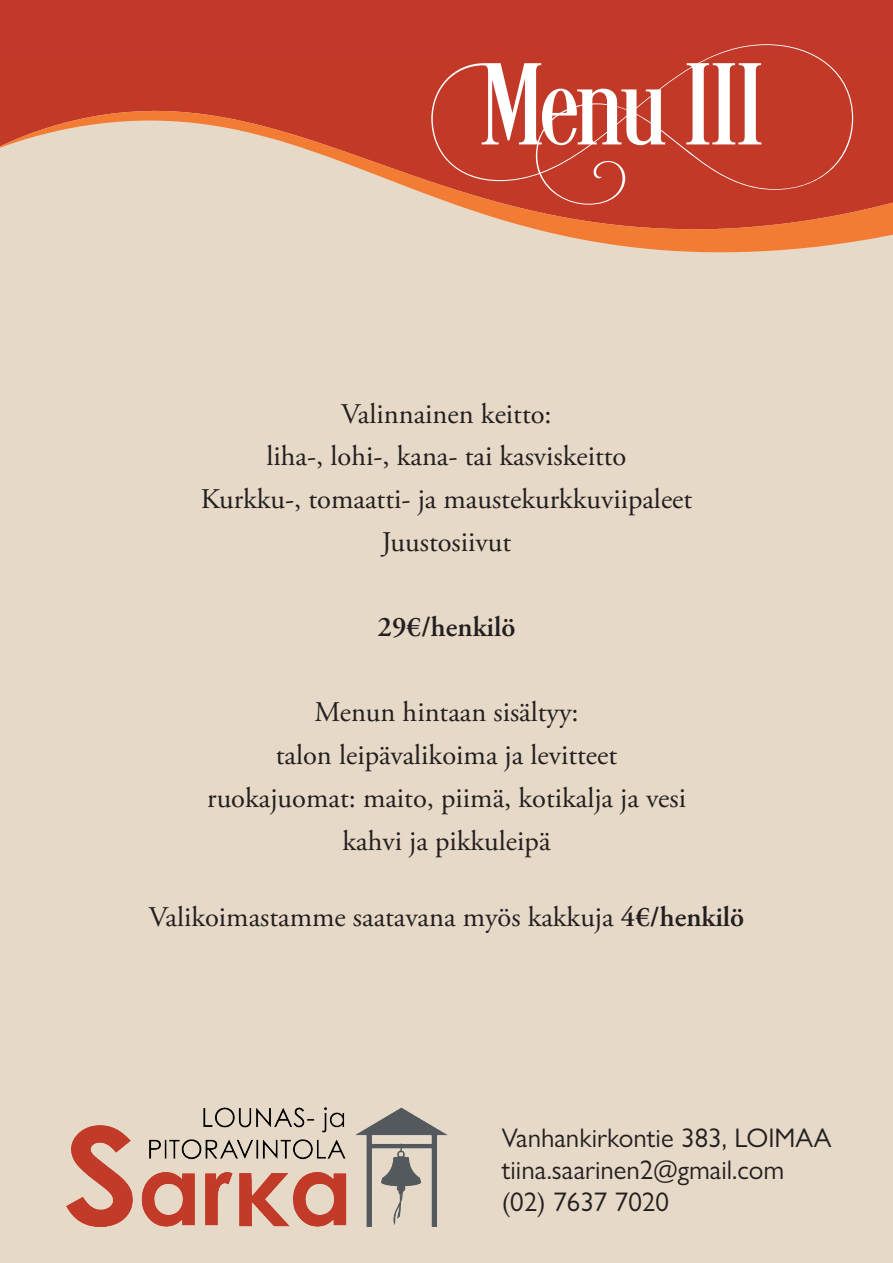
<style>
.page{position:relative;width:893px;height:1263px;background:#e7d9c7}
.page>*{position:absolute;margin:0;border:0;box-sizing:border-box;transform-origin:0 0}
.t1{font:120px "Desire Pro";color:#fff}
.t2{font:28.5px/42.8px "Adobe Garamond Pro";color:#231f20;text-align:center}
.t3{font:600 28.5px "Adobe Garamond Pro";color:#231f20}
.t4{font:27px/32.4px "Gill Sans Nova";color:#231f20}
.s1{font-weight:600}
</style>
<div class="page">
<div style="left:0;top:53px;width:893px;height:58px;background:#c23928"></div>
<svg style="left:0;top:111px;width:893px;height:141px"></svg>
<img style="left:67px;top:1107px;width:381px;height:119px">
<div style="left:0;top:0;width:893px;height:53px;background:#c2392b"></div>
<h1 class="t1" style="left:481px;top:33px;width:423px">Menu III</h1>
<p class="t2" style="left:201px;top:393px;width:493px">Valinnainen keitto:<br>liha-, lohi-, kana- tai kasviskeitto<br>Kurkku-, tomaatti- ja maustekurkkuviipaleet<br>Juustosiivut</p>
<p class="t3" style="left:377px;top:611px;width:140px">29€/henkilö</p>
<p class="t2" style="left:207px;top:692px;width:480px">Menun hintaan sisältyy:<br>talon leipävalikoima ja levitteet ruokajuomat: maito, piimä, kotikalja ja vesi kahvi ja pikkuleipä</p>
<p class="t2" style="left:149px;top:897px;width:597px">Valikoimastamme saatavana myös kakkuja <span class="s1">4€/henkilö</span></p>
<p class="t4" style="left:502px;top:1121px;width:331px">Vanhankirkontie 383, LOIMAA tiina.saarinen2@gmail.com (02) 7637 7020</p>
</div>
